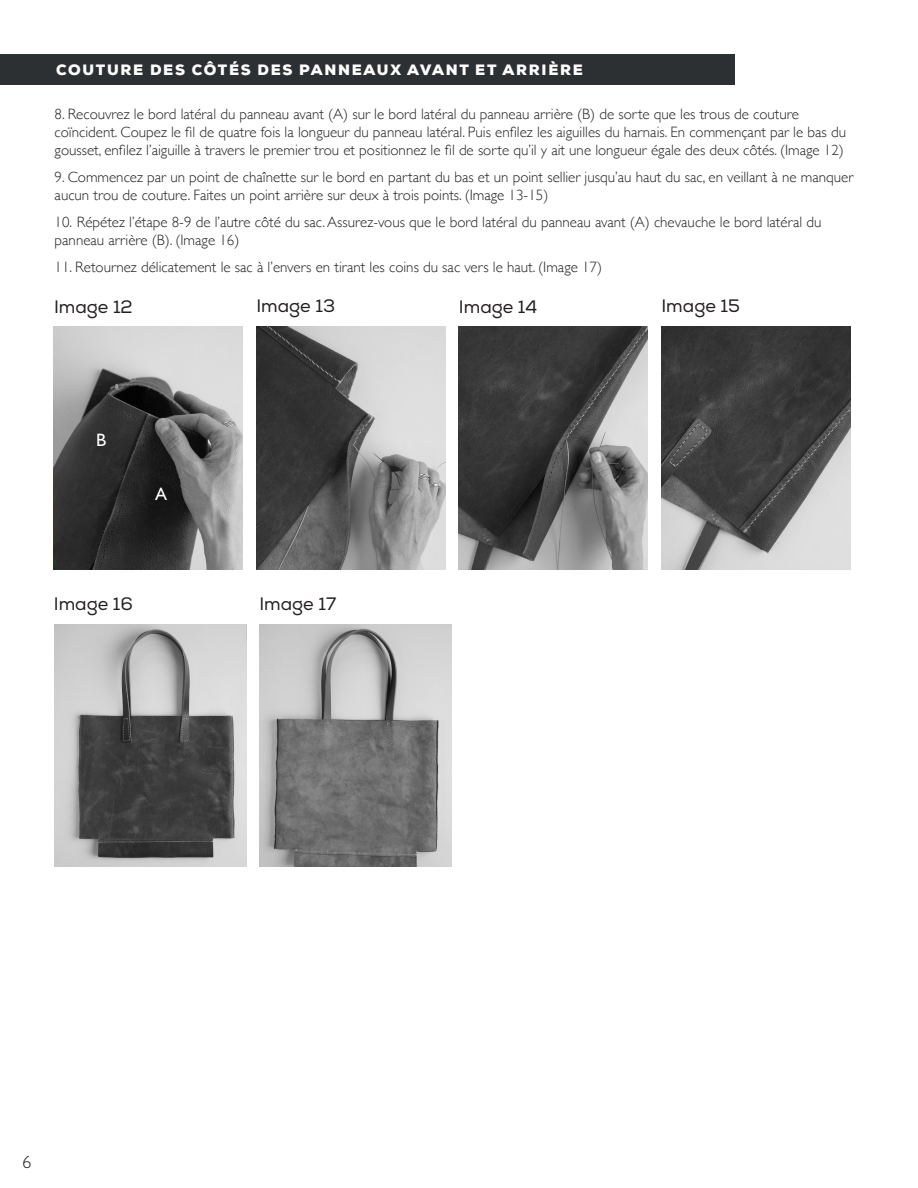
<style>
.page{position:relative;width:918px;height:1188px;background:#fff}
.page>*{position:absolute;margin:0;border:0;box-sizing:border-box;transform-origin:0 0}
.t1{font:18px "Nexa";color:#231f20}
.t2{font:500 18px "Gill Sans Nova";color:#fff}
.t3{font:300 18px "Gill Sans Nova";color:#231f20}
.t4{font:300 15px/18px "Gill Sans";color:#231f20}
.t5{font:900 15px "Nexa";letter-spacing:.115em;color:#fff}
</style>
<div class="page">
<img style="left:54px;top:326px;width:189px;height:243px">
<img style="left:256px;top:326px;width:189px;height:243px">
<img style="left:459px;top:326px;width:189px;height:243px">
<img style="left:662px;top:326px;width:189px;height:243px">
<img style="left:54px;top:624px;width:192px;height:243px">
<img style="left:260px;top:624px;width:192px;height:243px">
<div style="left:0;top:54px;width:734px;height:31px;background:#2d3032"></div>
<p class="t5" style="left:56px;top:60px;width:528px">COUTURE DES CÔTÉS DES PANNEAUX AVANT ET ARRIÈRE</p>
<p class="t4" style="left:55px;top:104px;width:793px">8. Recouvrez le bord latéral du panneau avant (A) sur le bord latéral du panneau arrière (B) de sorte que les trous de couture coïncident. Coupez le fil de quatre fois la longueur du panneau latéral. Puis enfilez les aiguilles du harnais. En commençant par le bas du gousset, enfilez l’aiguille à travers le premier trou et positionnez le fil de sorte qu’il y ait une longueur égale des deux côtés. (Image 12)</p>
<p class="t4" style="left:55px;top:167px;width:800px">9. Commencez par un point de chaînette sur le bord en partant du bas et un point sellier jusqu’au haut du sac, en veillant à ne manquer aucun trou de couture. Faites un point arrière sur deux à trois points. (Image 13-15)</p>
<p class="t4" style="left:55px;top:212px;width:768px">10. Répétez l’étape 8-9 de l’autre côté du sac. Assurez-vous que le bord latéral du panneau avant (A) chevauche le bord latéral du panneau arrière (B). (Image 16)</p>
<p class="t4" style="left:55px;top:257px;width:549px">11. Retournez délicatement le sac à l’envers en tirant les coins du sac vers le haut. (Image 17)</p>
<p class="t1" style="left:54px;top:296px;width:80px">Image 12</p>
<p class="t2" style="left:96px;top:429px;width:12px">B</p>
<p class="t2" style="left:155px;top:483px;width:14px">A</p>
<p class="t1" style="left:256px;top:295px;width:80px">Image 13</p>
<p class="t1" style="left:459px;top:296px;width:80px">Image 14</p>
<p class="t1" style="left:662px;top:295px;width:80px">Image 15</p>
<p class="t1" style="left:54px;top:593px;width:81px">Image 16</p>
<p class="t1" style="left:259px;top:593px;width:78px">Image 17</p>
<p class="t3" style="left:22px;top:1150px;width:10px">6</p>
</div>
